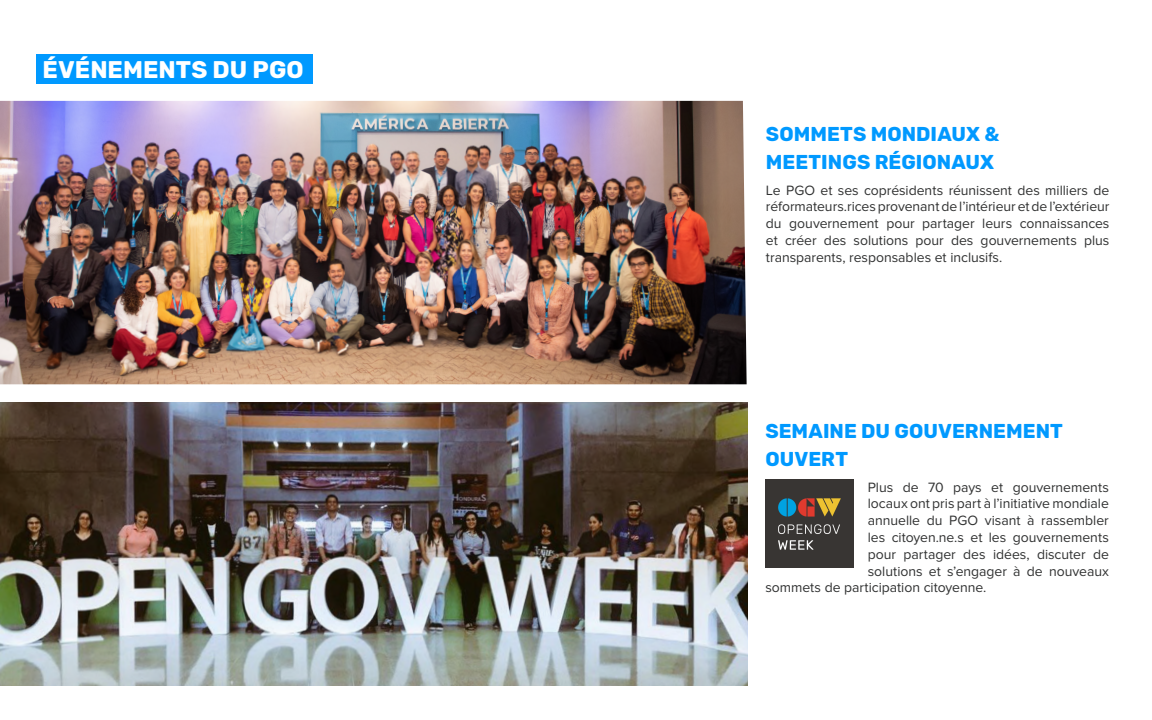
<style>
.page{position:relative;width:1152px;height:720px;background:#fff}
.page>*{position:absolute;margin:0;border:0;box-sizing:border-box;transform-origin:0 0}
.t1{font:700 24px "Rubik";color:#fff}
.t2{font:700 20px/28px "Rubik";color:#09f}
.t3{font:14px/16.8px "Proxima Nova";color:#313232;text-align:justify}
</style>
<div class="page">
<div style="left:36px;top:55px;width:276px;height:29px;background:#09f"></div>
<img style="left:765px;top:479px;width:89px;height:89px">
<img style="left:0;top:402px;width:747px;height:284px">
<img style="left:0;top:101px;width:747px;height:283px">
<p class="t1" style="left:43px;top:55px;width:263px">ÉVÉNEMENTS DU PGO</p>
<p class="t2" style="left:766px;top:121px;width:235px">SOMMETS MONDIAUX &amp;<br>MEETINGS RÉGIONAUX</p>
<p class="t3" style="left:766px;top:182px;width:345px">Le PGO et ses coprésidents réunissent des milliers de réformateurs.rices provenant de l’intérieur et de l’extérieur du gouvernement pour partager leurs connaissances et créer des solutions pour des gouvernements plus transparents, responsables et inclusifs.</p>
<p class="t2" style="left:765px;top:418px;width:299px">SEMAINE DU GOUVERNEMENT<br>OUVERT</p>
<p class="t3" style="left:868px;top:479px;width:243px">Plus de 70 pays et gouvernements</p>
<p class="t3" style="left:868px;top:495px;width:243px">locaux ont pris part à l’initiative mondiale</p>
<p class="t3" style="left:868px;top:512px;width:243px">annuelle du PGO visant à rassembler</p>
<p class="t3" style="left:868px;top:529px;width:243px">les citoyen.ne.s et les gouvernements</p>
<p class="t3" style="left:868px;top:546px;width:243px">pour partager des idées, discuter de</p>
<p class="t3" style="left:868px;top:563px;width:243px">solutions et s’engager à de nouveaux</p>
<p class="t3" style="left:765px;top:579px;width:222px">sommets de participation citoyenne.</p>
</div>
